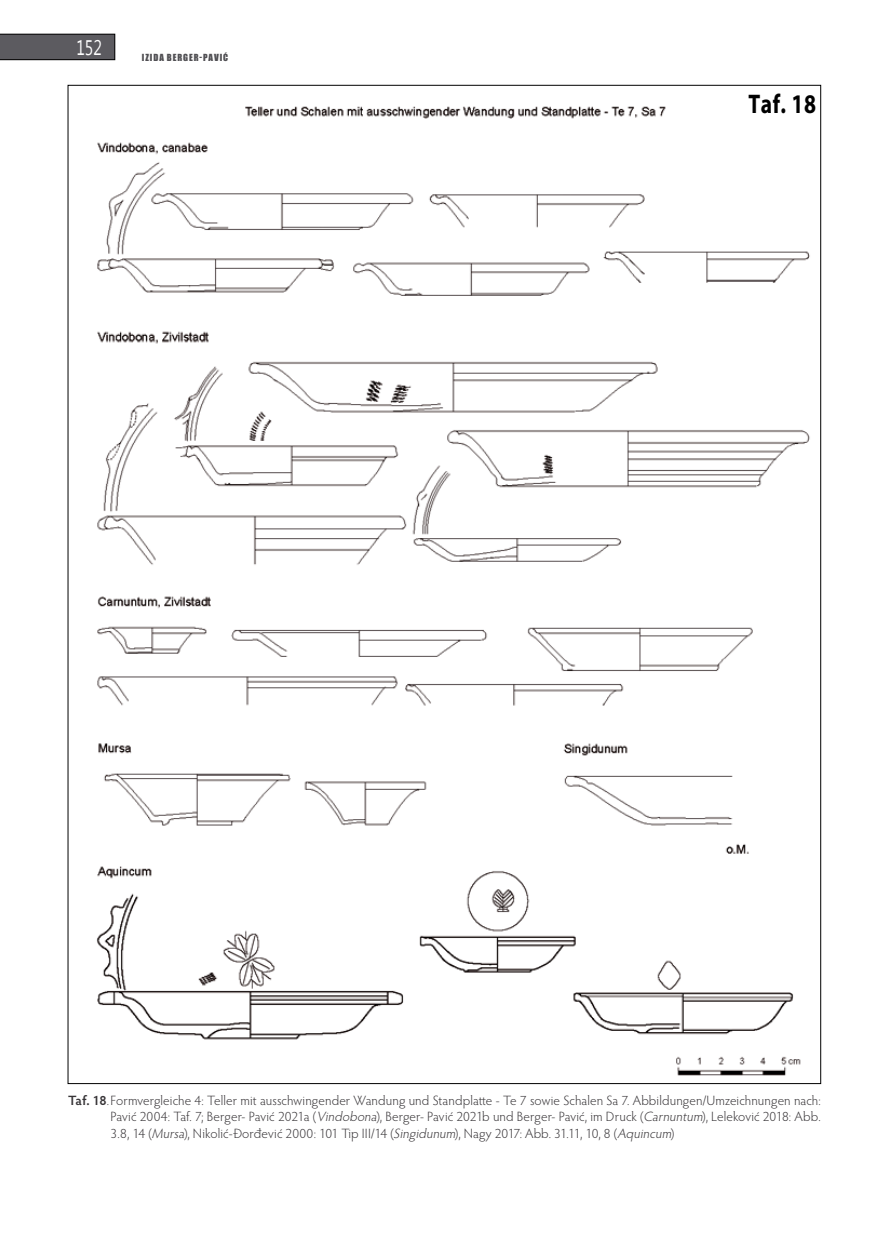
<style>
.page{position:relative;width:893px;height:1234px;background:#fff}
.page>*{position:absolute;margin:0;border:0;box-sizing:border-box;transform-origin:0 0}
.t1{font:700 27px "Myriad Pro";color:#000;scale:.8 1}
.t2{font:21px "Microsoft New Tai Lue";color:#fff;scale:.75 1}
.t3{font:300 13.5px/16.5px "Hypatia Sans Pro";letter-spacing:-.005em;color:#373437;text-align:justify}
.t4{font:9px "Impact";letter-spacing:.105em;color:#504f53}
.s1{font-weight:600}
.s2{font-style:italic}
</style>
<div class="page">
<svg style="left:0;top:34px;width:115px;height:26px;background:#565559"></svg>
<img style="left:96px;top:106px;width:714px;height:970px">
<h2 class="t2" style="left:76px;top:35px;width:35px">152</h2>
<p class="t4" style="left:142px;top:50px;width:88px">IZIDA BERGER-PAVIĆ</p>
<h1 class="t1" style="left:748px;top:87px;width:86px">Taf. 18</h1>
<p class="t3" style="left:111px;top:1091px;width:712px;text-indent:-43px"><span class="s1">Taf. 18</span>.Formvergleiche 4: Teller mit ausschwingender Wandung und Standplatte - Te 7 sowie Schalen Sa 7. Abbildungen/Umzeichnungen nach:<br>Pavić 2004: Taf. 7; Berger- Pavić 2021a (<span class="s2">Vindobona</span>), Berger- Pavić 2021b und Berger- Pavić, im Druck (<span class="s2">Carnuntum</span>), Leleković 2018: Abb.<br>3.8, 14 (<span class="s2">Mursa</span>), N ikolić-Đorđević 2000: 101 Tip III/14 (<span class="s2">Singidunum</span>), N agy 2017: Abb. 31.11, 10, 8 (<span class="s2">Aquincum</span>)</p>
</div>
